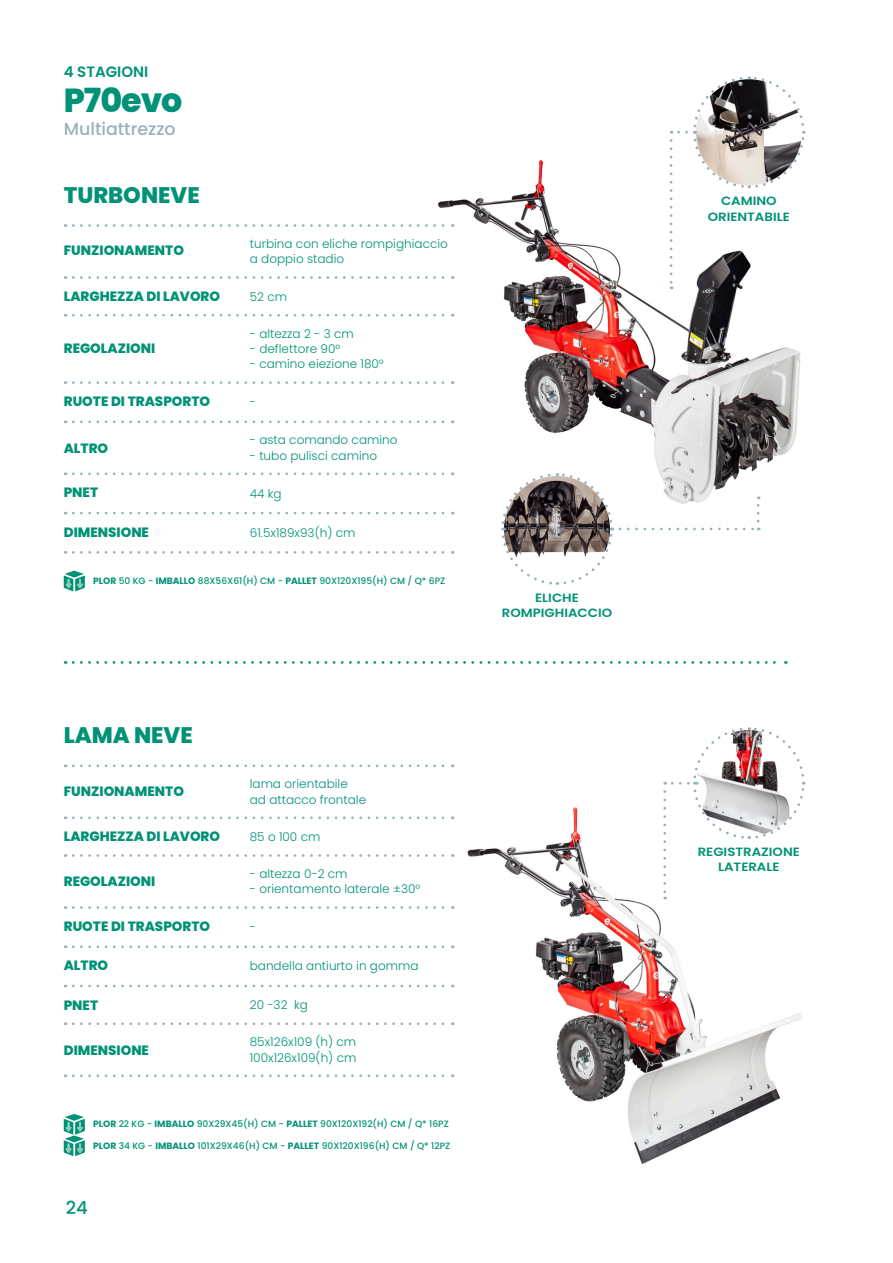
<style>
.page{position:relative;width:893px;height:1263px;background:#fff}
.page>*{position:absolute;margin:0;border:0;box-sizing:border-box;transform-origin:0 0}
.t1{font:800 33.3px "Poppins";letter-spacing:-.03em;color:#009276}
.t2{font:800 22.5px "Poppins";color:#009276}
.t3{font:500 18px "Poppins";color:#009276}
.t4{font:500 17.4px "Poppins";color:#98b1bc}
.t5{font:600 15px "Poppins";color:#009276}
.t6{font:800 13.5px "Poppins";color:#009276}
.t7{font:300 12px "Poppins";color:#009276}
.t8{font:600 12px/15.8px "Poppins";color:#009276;text-align:center;scale:1.11 1}
.t9{font:500 9.15px "Poppins";color:#009276}
.s1{font-weight:700}
</style>
<div class="page">
<img style="left:426px;top:807px;width:376px;height:357px">
<img style="left:425px;top:132px;width:376px;height:391px">
<svg style="left:64px;top:571px;width:21px;height:20px"></svg>
<svg style="left:73px;top:224px;width:380px;height:3px"></svg>
<svg style="left:73px;top:276px;width:380px;height:3px"></svg>
<svg style="left:73px;top:314px;width:380px;height:3px"></svg>
<svg style="left:73px;top:381px;width:380px;height:3px"></svg>
<svg style="left:73px;top:420px;width:380px;height:3px"></svg>
<svg style="left:73px;top:472px;width:380px;height:3px"></svg>
<svg style="left:73px;top:512px;width:380px;height:2px"></svg>
<svg style="left:73px;top:551px;width:380px;height:3px"></svg>
<svg style="left:670px;top:76px;width:136px;height:213px"></svg>
<svg style="left:500px;top:472px;width:114px;height:113px"></svg>
<svg style="left:620px;top:528px;width:139px;height:2px"></svg>
<svg style="left:757px;top:496px;width:3px;height:25px"></svg>
<svg style="left:663px;top:727px;width:143px;height:172px"></svg>
<svg style="left:73px;top:764px;width:380px;height:3px"></svg>
<svg style="left:73px;top:816px;width:380px;height:3px"></svg>
<svg style="left:73px;top:854px;width:380px;height:3px"></svg>
<svg style="left:73px;top:906px;width:380px;height:3px"></svg>
<svg style="left:73px;top:945px;width:380px;height:3px"></svg>
<svg style="left:73px;top:985px;width:380px;height:2px"></svg>
<svg style="left:73px;top:1022px;width:380px;height:3px"></svg>
<svg style="left:73px;top:1074px;width:380px;height:3px"></svg>
<svg style="left:64px;top:1114px;width:21px;height:42px"></svg>
<svg style="left:73px;top:661px;width:713px;height:3px"></svg>
<p class="t5" style="left:64px;top:63px;width:86px">4 STAGIONI</p>
<p class="t1" style="left:64px;top:81px;width:120px">P70evo</p>
<p class="t4" style="left:64px;top:119px;width:113px">Multiattrezzo</p>
<p class="t2" style="left:64px;top:182px;width:137px">TURBONEVE</p>
<p class="t6" style="left:64px;top:243px;width:122px">FUNZIONAMENTO</p>
<p class="t7" style="left:250px;top:237px;width:200px">turbina con eliche rompighiaccio</p>
<p class="t7" style="left:250px;top:252px;width:96px">a doppio stadio</p>
<p class="t6" style="left:64px;top:289px;width:158px">LARGHEZZA DI LAVORO</p>
<p class="t7" style="left:250px;top:289px;width:39px">52 cm</p>
<p class="t6" style="left:64px;top:340px;width:93px">REGOLAZIONI</p>
<p class="t7" style="left:250px;top:327px;width:105px">- altezza 2 - 3 cm</p>
<p class="t7" style="left:250px;top:342px;width:92px">- deflettore 90°</p>
<p class="t7" style="left:250px;top:357px;width:135px">- camino eiezione 180°</p>
<p class="t6" style="left:64px;top:394px;width:148px">RUOTE DI TRASPORTO</p>
<p class="t7" style="left:250px;top:395px;width:8px">-</p>
<p class="t7" style="left:250px;top:433px;width:149px">- asta comando camino</p>
<p class="t7" style="left:250px;top:449px;width:129px">- tubo pulisci camino</p>
<p class="t6" style="left:64px;top:440px;width:46px">ALTRO</p>
<p class="t6" style="left:64px;top:485px;width:36px">PNET</p>
<p class="t7" style="left:250px;top:486px;width:33px">44 kg</p>
<p class="t6" style="left:64px;top:524px;width:87px">DIMENSIONE</p>
<p class="t7" style="left:250px;top:526px;width:107px">61.5x189x93(h) cm</p>
<p class="t9" style="left:93px;top:575px;width:354px"><span class="s1">PLOR</span> 50 KG - <span class="s1">IMBALLO</span> 88X56X61(H) CM - <span class="s1">PALLET</span> 90X120X195(H) CM / Q* 6PZ</p>
<p class="t2" style="left:64px;top:722px;width:131px">LAMA NEVE</p>
<p class="t6" style="left:64px;top:783px;width:122px">FUNZIONAMENTO</p>
<p class="t7" style="left:250px;top:777px;width:100px">lama orientabile</p>
<p class="t7" style="left:250px;top:792px;width:118px">ad attacco frontale</p>
<p class="t6" style="left:64px;top:829px;width:158px">LARGHEZZA DI LAVORO</p>
<p class="t7" style="left:250px;top:829px;width:72px">85 o 100 cm</p>
<p class="t7" style="left:250px;top:867px;width:99px">- altezza 0-2 cm</p>
<p class="t7" style="left:250px;top:882px;width:172px">- orientamento laterale ±30°</p>
<p class="t6" style="left:64px;top:873px;width:93px">REGOLAZIONI</p>
<p class="t6" style="left:64px;top:918px;width:148px">RUOTE DI TRASPORTO</p>
<p class="t7" style="left:250px;top:920px;width:8px">-</p>
<p class="t6" style="left:64px;top:958px;width:46px">ALTRO</p>
<p class="t7" style="left:250px;top:958px;width:170px">bandella antiurto in gomma</p>
<p class="t6" style="left:64px;top:997px;width:36px">PNET</p>
<p class="t7" style="left:250px;top:998px;width:60px">20 -32 kg</p>
<p class="t7" style="left:250px;top:1035px;width:108px">85x126x109 (h) cm</p>
<p class="t7" style="left:250px;top:1050px;width:108px">100x126x109(h) cm</p>
<p class="t6" style="left:64px;top:1042px;width:87px">DIMENSIONE</p>
<p class="t9" style="left:93px;top:1118px;width:357px"><span class="s1">PLOR</span> 22 KG - <span class="s1">IMBALLO</span> 90X29X45(H) CM - <span class="s1">PALLET</span> 90X120X192(H) CM / Q* 16PZ</p>
<p class="t9" style="left:93px;top:1140px;width:359px"><span class="s1">PLOR</span> 34 KG - <span class="s1">IMBALLO</span> 101X29X46(H) CM - <span class="s1">PALLET</span> 90X120X196(H) CM / Q* 12PZ</p>
<p class="t3" style="left:66px;top:1197px;width:24px">24</p>
<p class="t8" style="left:502px;top:590px;width:101px">ELICHE<br>ROMPIGHIACCIO</p>
<p class="t8" style="left:708px;top:193px;width:76px">CAMINO<br>ORIENTABILE</p>
<p class="t8" style="left:698px;top:844px;width:94px">REGISTRAZIONE<br>LATERALE</p>
</div>
